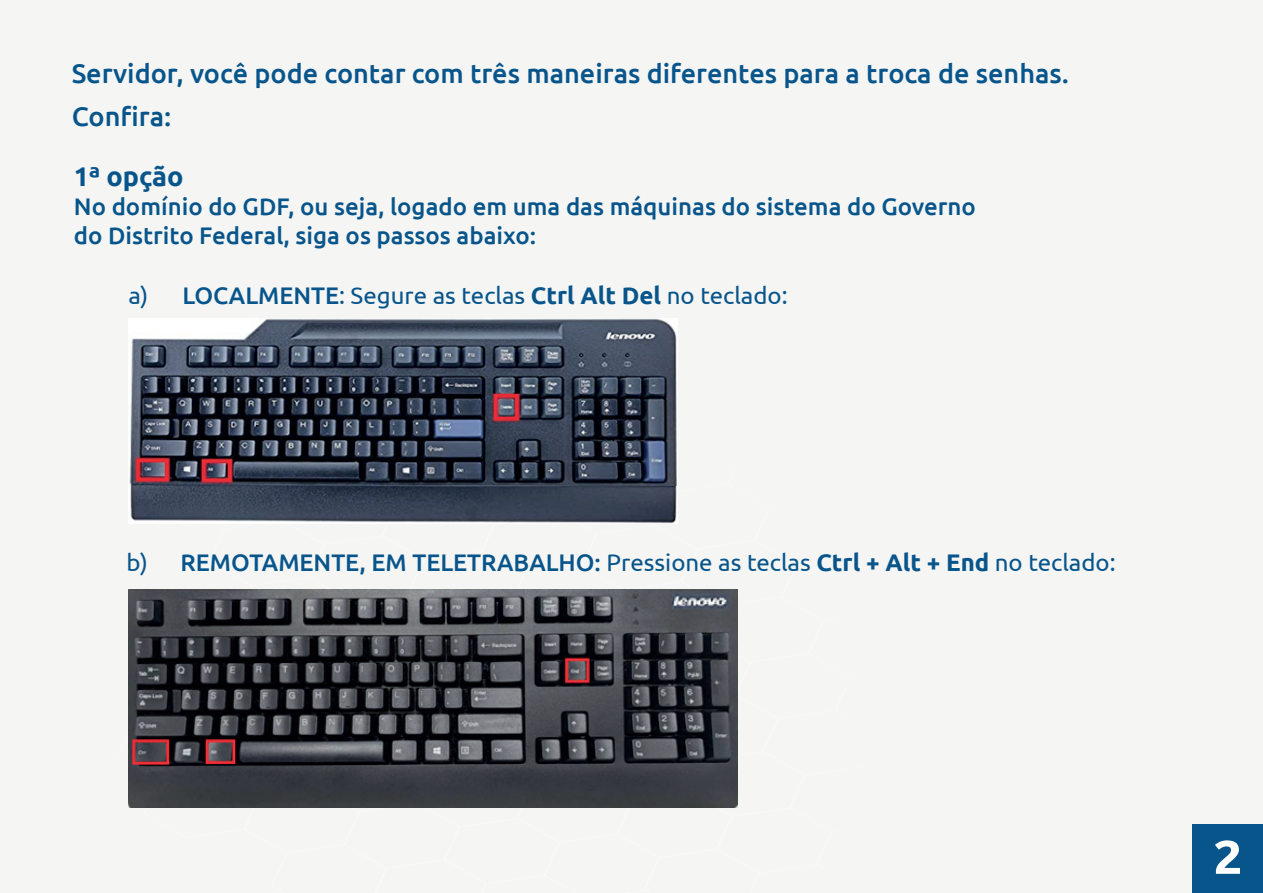
<style>
.page{position:relative;width:1263px;height:893px;background:#f5f5f4}
.page>*{position:absolute;margin:0;border:0;box-sizing:border-box;transform-origin:0 0}
.t1{font:700 47.1px "Ubuntu";color:#fff;scale:1.1 1}
.t2{font:500 27px/43.5px "Ubuntu";color:#07558b}
.t3{font:700 27px "Ubuntu";color:#07558b}
.t4{font:24px "Ubuntu";color:#07558b}
.t5{font:500 24px/28.8px "Ubuntu";color:#07558b}
.s1{font-weight:500}
.s2{font-weight:700}
</style>
<div class="page">
<img style="left:129px;top:318px;width:549px;height:206px">
<img style="left:128px;top:590px;width:609px;height:218px">
<div style="left:1193px;top:824px;width:70px;height:69px;background:#07558b"></div>
<p class="t2" style="left:72px;top:50px;width:999px">Servidor, você pode contar com três maneiras diferentes para a troca de senhas.<br>Confira:</p>
<p class="t3" style="left:74px;top:160px;width:111px">1ª opção</p>
<p class="t5" style="left:74px;top:191px;width:903px">No domínio do GDF, ou seja, logado em uma das máquinas do sistema do Governo do Distrito Federal, siga os passos abaixo:</p>
<p class="t4" style="left:129px;top:281px;width:660px">a) <span class="s1">LOCALMENTE</span>: Segure as teclas <span class="s2">Ctrl Alt Del</span> no teclado:</p>
<p class="t4" style="left:127px;top:548px;width:990px">b) <span class="s1">REMOTAMENTE, EM TELETRABALHO:</span> Pressione as teclas <span class="s2">Ctrl + Alt + End</span> no teclado:</p>
<h1 class="t1" style="left:1213px;top:828px;width:28px">2</h1>
</div>
